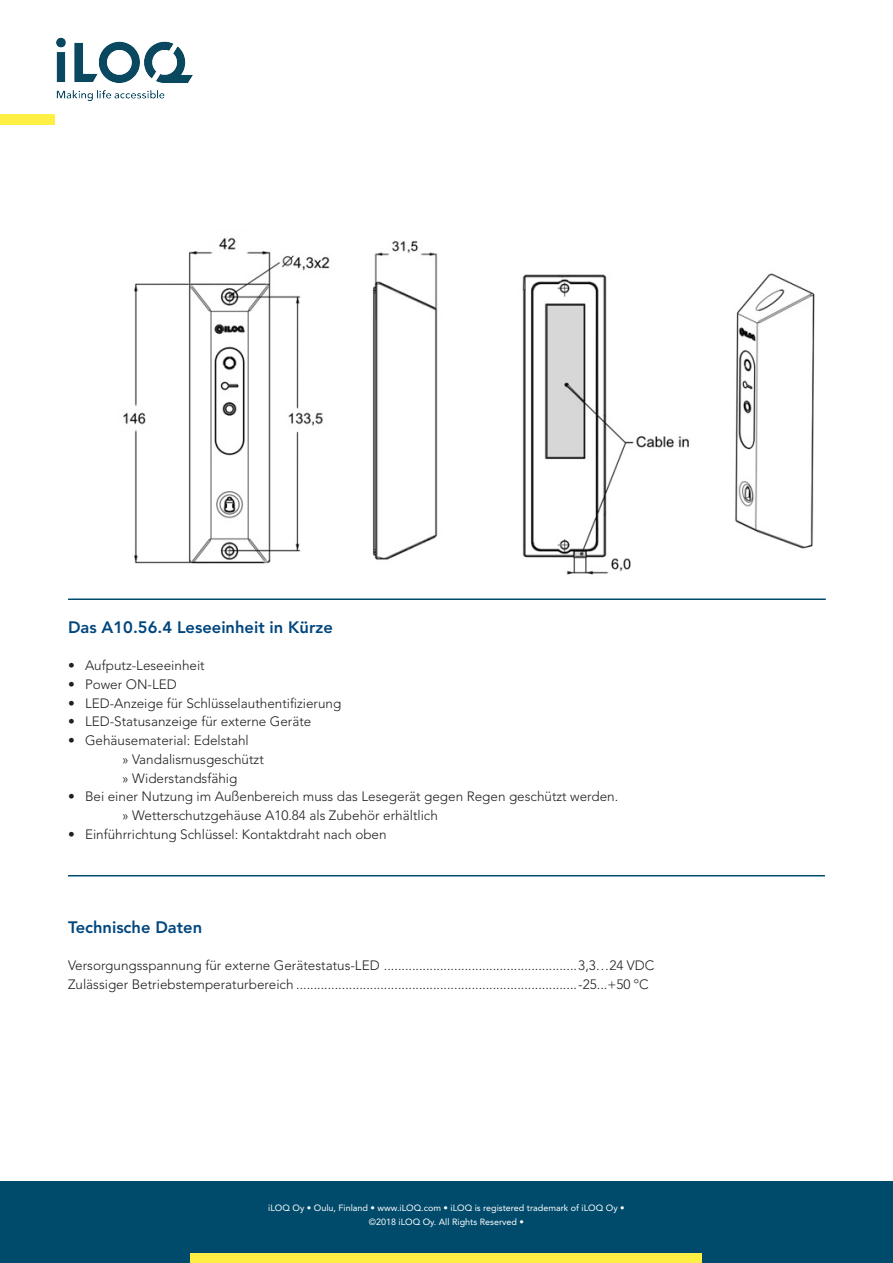
<style>
.page{position:relative;width:893px;height:1263px;background:#fff}
.page>*{position:absolute;margin:0;border:0;box-sizing:border-box;transform-origin:0 0}
.Otsikko{font:800 16.5px "Avenir LT Std";color:#00467e}
.Taulukko{font:300 13.5px "Avenir LT Std";color:#231f20}
.Bullet_listaus{font:300 13.5px "Avenir LT Std";color:#231f20}
.t1{font:9px/13.5px "Avenir LT Std";color:#fff;text-align:center}
</style>
<div class="page">
<div style="left:0;top:1181px;width:893px;height:82px;background:#004b6c"></div>
<div style="left:191px;top:1254px;width:511px;height:9px;background:#ffef44"></div>
<img style="left:56px;top:37px;width:137px;height:64px">
<div style="left:0;top:115px;width:55px;height:10px;background:#ffef44"></div>
<img style="left:123px;top:237px;width:692px;height:338px">
<hr style="left:68px;top:598px;width:758px;height:2px;background:#004b6c">
<hr style="left:68px;top:875px;width:757px;height:1px;background:#004b6c">
<p class="Otsikko" style="left:68px;top:617px;width:266px">Das A10.56.4 Leseeinheit in Kürze</p>
<p class="Taulukko" style="left:68px;top:658px;width:138px">• Aufputz-Leseeinheit</p>
<p class="Taulukko" style="left:68px;top:676px;width:110px">• Power ON-LED</p>
<p class="Taulukko" style="left:68px;top:695px;width:275px">• LED-Anzeige für Schlüsselauthentifizierung</p>
<p class="Taulukko" style="left:68px;top:714px;width:245px">• LED-Statusanzeige für externe Geräte</p>
<p class="Taulukko" style="left:68px;top:733px;width:182px">• Gehäusematerial: Edelstahl</p>
<p class="Bullet_listaus" style="left:122px;top:751px;width:143px">» Vandalismusgeschützt</p>
<p class="Bullet_listaus" style="left:122px;top:770px;width:117px">» Widerstandsfähig</p>
<p class="Taulukko" style="left:68px;top:789px;width:552px">• Bei einer Nutzung im Außenbereich muss das Lesegerät gegen Regen geschützt werden.</p>
<p class="Bullet_listaus" style="left:122px;top:808px;width:317px">» Wetterschutzgehäuse A10.84 als Zubehör erhältlich</p>
<p class="Taulukko" style="left:68px;top:826px;width:320px">• Einführrichtung Schlüssel: Kontaktdraht nach oben</p>
<p class="Otsikko" style="left:68px;top:917px;width:136px">Technische Daten</p>
<p class="Taulukko" style="left:68px;top:958px;width:588px">Versorgungsspannung für externe Gerätestatus-LED .......................................................3,3…24 VDC</p>
<p class="Taulukko" style="left:68px;top:976px;width:582px">Zulässiger Betriebstemperaturbereich ................................................................................-25...+50 ºC</p>
<p class="t1" style="left:268px;top:1201px;width:358px">iLOQ Oy • Oulu, Finland • www.iLOQ.com • iLOQ is registered trademark of iLOQ Oy • ©2018 iLOQ Oy. All Rights Reserved •</p>
</div>
